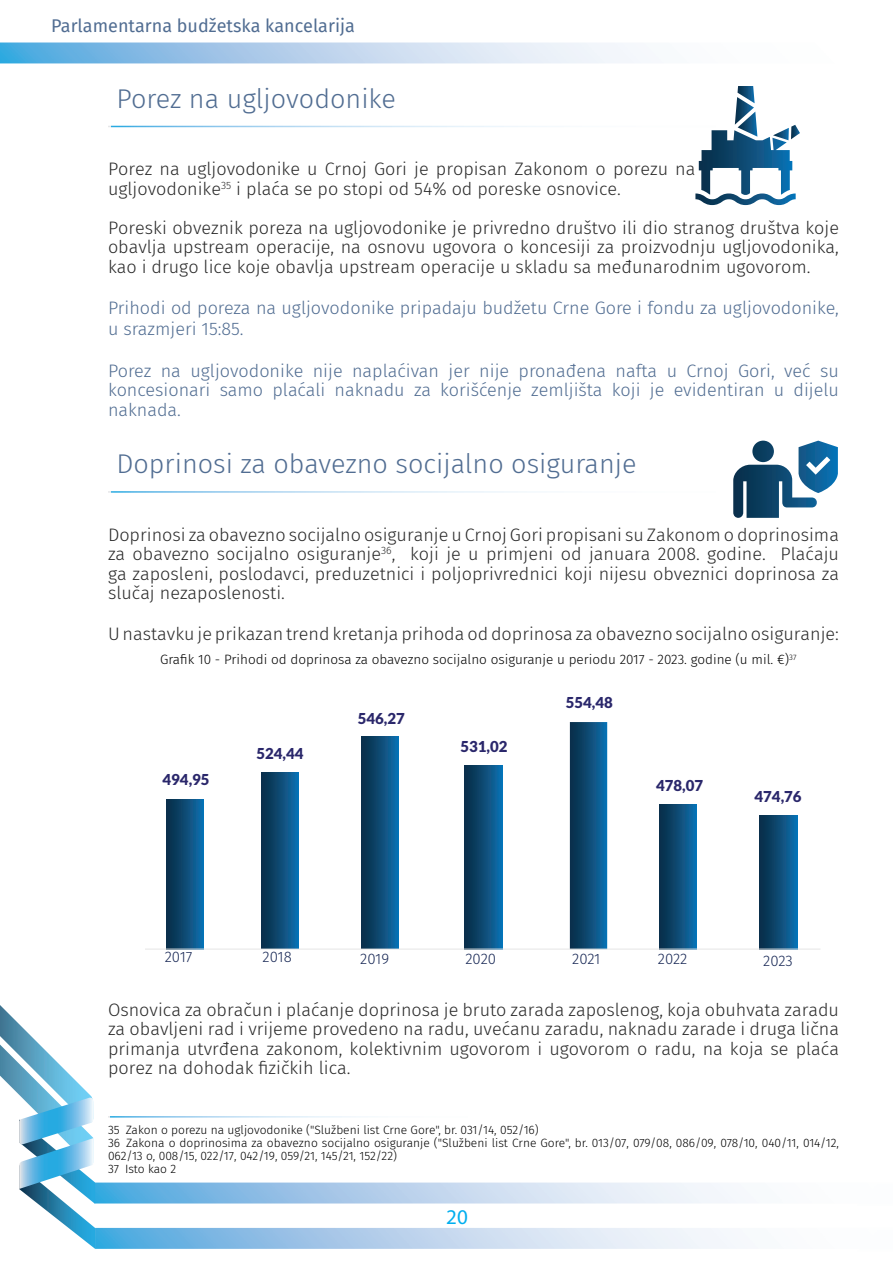
<style>
.page{position:relative;width:893px;height:1263px;background:#fff}
.page>*{position:absolute;margin:0;border:0;box-sizing:border-box;transform-origin:0 0}
.Naslov{font:300 27px "Fira Sans";color:#516d92}
.t1{font:21px "Myriad Pro";color:#00aeef}
.t2{font:300 18px/19.5px "Fira Sans";color:#292929;text-align:justify}
.t3{font:300 18px/19.5px "Fira Sans";color:#516d92}
.t4{font:18px "Fira Sans";color:#516d92}
.Footnote_text{font:900 15px "Lato";color:#2a276b}
.Footnote_text-2{font:300 15px "Fira Sans";color:#182855}
.Podnaslov{font:300 13.5px "Fira Sans";color:#000}
.t5{font:300 12px/12.9px "Fira Sans";color:#000}
</style>
<div class="page">
<img style="left:95px;top:1228px;width:641px;height:21px">
<img style="left:0;top:42px;width:641px;height:21px">
<img style="left:95px;top:1182px;width:642px;height:21px">
<svg style="left:0;top:1005px;width:95px;height:244px"></svg>
<svg style="left:695px;top:86px;width:105px;height:119px"></svg>
<svg style="left:733px;top:441px;width:105px;height:77px"></svg>
<svg style="left:760px;top:816px;width:37px;height:133px;background:#0c4c77"></svg>
<svg style="left:659px;top:805px;width:37px;height:144px;background:#0c4c77"></svg>
<svg style="left:570px;top:722px;width:37px;height:227px;background:#0c4c77"></svg>
<svg style="left:465px;top:765px;width:37px;height:184px;background:#0c4c77"></svg>
<div style="left:361px;top:736px;width:38px;height:212px;background:linear-gradient(to right,#0a2a40,#0f6dac)"></div>
<div style="left:261px;top:772px;width:38px;height:176px;background:linear-gradient(to right,#0b2a40,#0f6ead)"></div>
<svg style="left:167px;top:799px;width:37px;height:150px;background:#0c4d79"></svg>
<hr style="left:145px;top:949px;width:675px;height:1px;background:#e5e5e5">
<p class="t4" style="left:51px;top:12px;width:305px">Parlamentarna budžetska kancelarija</p>
<p class="Naslov" style="left:116px;top:79px;width:281px">Porez na ugljovodonike</p>
<p class="t2" style="left:108px;top:159px;width:589px">Porez na ugljovodonike u Crnoj Gori je propisan Zakonom o porezu na ugljovodonike<sup>35</sup> i plaća se po stopi od 54% od poreske osnovice.</p>
<p class="t2" style="left:108px;top:218px;width:732px">Poreski obveznik poreza na ugljovodonike je privredno društvo ili dio stranog društva koje obavlja upstream operacije, na osnovu ugovora o koncesiji za proizvodnju ugljovodonika, kao i drugo lice koje obavlja upstream operacije u skladu sa međunarodnim ugovorom.</p>
<p class="t3" style="left:108px;top:297px;width:732px;line-height:21.6px">Prihodi od poreza na ugljovodonike pripadaju budžetu Crne Gore i fondu za ugljovodonike, u srazmjeri 15:85.</p>
<p class="t3" style="left:108px;top:360px;width:732px;text-align:justify">Porez na ugljovodonike nije naplaćivan jer nije pronađena nafta u Crnoj Gori, već su koncesionari samo plaćali naknadu za korišćenje zemljišta koji je evidentiran u dijelu naknada.</p>
<p class="Naslov" style="left:116px;top:445px;width:522px">Doprinosi za obavezno socijalno osiguranje</p>
<p class="t2" style="left:108px;top:525px;width:732px">Doprinosi za obavezno socijalno osiguranje u Crnoj Gori propisani su Zakonom o doprinosima za obavezno socijalno osiguranje<sup>36</sup>, koji je u primjeni od januara 2008. godine. Plaćaju ga zaposleni, poslodavci, preduzetnici i poljoprivrednici koji nijesu obveznici doprinosa za slučaj nezaposlenosti.</p>
<p class="t2" style="left:108px;top:624px;width:732px">U nastavku je prikazan trend kretanja prihoda od doprinosa za obavezno socijalno osiguranje:</p>
<p class="Podnaslov" style="left:160px;top:650px;width:638px">Grafik 10 - Prihodi od doprinosa za obavezno socijalno osiguranje u periodu 2017 - 2023. godine (u mil. €)<sup>37</sup></p>
<p class="Footnote_text" style="left:163px;top:770px;width:49px">494,95</p>
<p class="Footnote_text" style="left:256px;top:745px;width:49px">524,44</p>
<p class="Footnote_text" style="left:358px;top:710px;width:49px">546,27</p>
<p class="Footnote_text" style="left:460px;top:738px;width:49px">531,02</p>
<p class="Footnote_text" style="left:566px;top:694px;width:49px">554,48</p>
<p class="Footnote_text" style="left:656px;top:777px;width:49px">478,07</p>
<p class="Footnote_text" style="left:755px;top:787px;width:49px">474,76</p>
<p class="Footnote_text-2" style="left:165px;top:946px;width:29px">2017</p>
<p class="Footnote_text-2" style="left:262px;top:946px;width:31px">2018</p>
<p class="Footnote_text-2" style="left:360px;top:948px;width:30px">2019</p>
<p class="Footnote_text-2" style="left:465px;top:948px;width:32px">2020</p>
<p class="Footnote_text-2" style="left:572px;top:948px;width:30px">2021</p>
<p class="Footnote_text-2" style="left:658px;top:948px;width:31px">2022</p>
<p class="Footnote_text-2" style="left:763px;top:950px;width:31px">2023</p>
<p class="t2" style="left:108px;top:999px;width:732px">Osnovica za obračun i plaćanje doprinosa je bruto zarada zaposlenog, koja obuhvata zaradu za obavljeni rad i vrijeme provedeno na radu, uvećanu zaradu, naknadu zarade i druga lična primanja utvrđena zakonom, kolektivnim ugovorom i ugovorom o radu, na koja se plaća porez na dohodak fizičkih lica.</p>
<p class="t5" style="left:108px;top:1123px;width:432px">35 Zakon o porezu na ugljovodonike ("Službeni list Crne Gore", br. 031/14, 052/16)</p>
<p class="t5" style="left:108px;top:1136px;width:732px">36 Zakona o doprinosima za obavezno socijalno osiguranje ("Službeni list Crne Gore", br. 013/07, 079/08, 086/09, 078/10, 040/11, 014/12,<br>062/13 o, 008/15, 022/17, 042/19, 059/21, 145/21, 152/22)</p>
<p class="t5" style="left:108px;top:1162px;width:70px">37 Isto kao 2</p>
<p class="t1" style="left:446px;top:1204px;width:23px">20</p>
</div>
